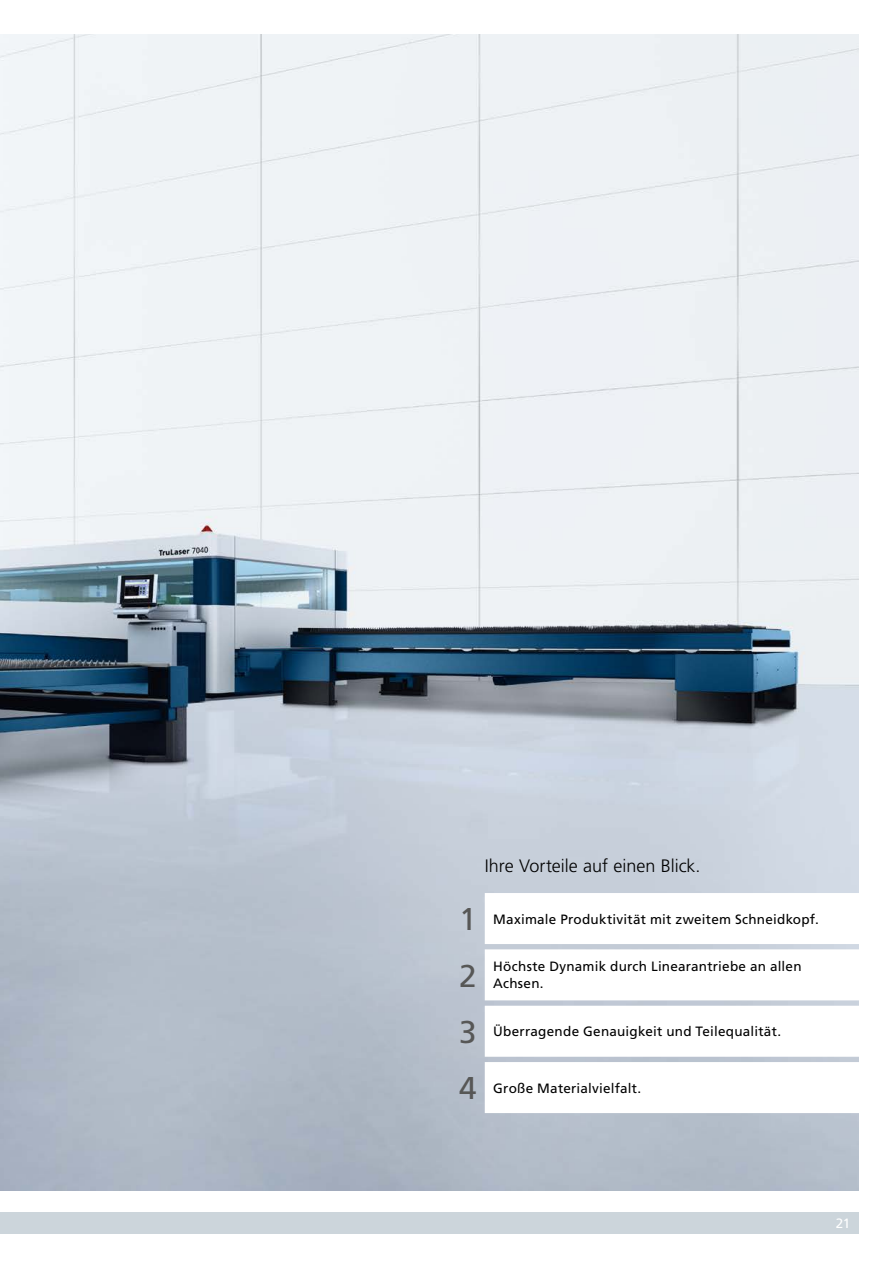
<style>
.page{position:relative;width:893px;height:1263px;background:#fff}
.page>*{position:absolute;margin:0;border:0;box-sizing:border-box;transform-origin:0 0}
.t1{font:31.5px "Frutiger LT Pro";color:#575756}
.t2{font:300 18px "Frutiger LT Pro";color:#000}
.t3{font:13.5px/17px "Frutiger LT Pro";letter-spacing:.015em;color:#000}
.t4{font:13.5px "Frutiger LT Pro";color:#fff}
</style>
<div class="page">
<div style="left:0;top:1212px;width:859px;height:21px;background:#ccd5db"></div>
<img style="left:0;top:34px;width:859px;height:1157px">
<svg style="left:485px;top:893px;width:374px;height:220px"></svg>
<h2 class="t2" style="left:485px;top:855px;width:217px">Ihre Vorteile auf einen Blick.</h2>
<h1 class="t1" style="left:459px;top:901px;width:19px">1</h1>
<p class="t3" style="left:493px;top:910px;width:327px">Maximale Produktivität mit zweitem Schneidkopf.</p>
<h1 class="t1" style="left:459px;top:957px;width:19px">2</h1>
<p class="t3" style="left:493px;top:958px;width:310px">Höchste Dynamik durch Linearantriebe an allen<br>Achsen.</p>
<h1 class="t1" style="left:459px;top:1013px;width:19px">3</h1>
<p class="t3" style="left:493px;top:1023px;width:289px">Überragende Genauigkeit und Teilequalität.</p>
<h1 class="t1" style="left:459px;top:1070px;width:19px">4</h1>
<p class="t3" style="left:493px;top:1079px;width:149px">Große Materialvielfalt.</p>
<p class="t4" style="left:836px;top:1215px;width:16px">21</p>
</div>
